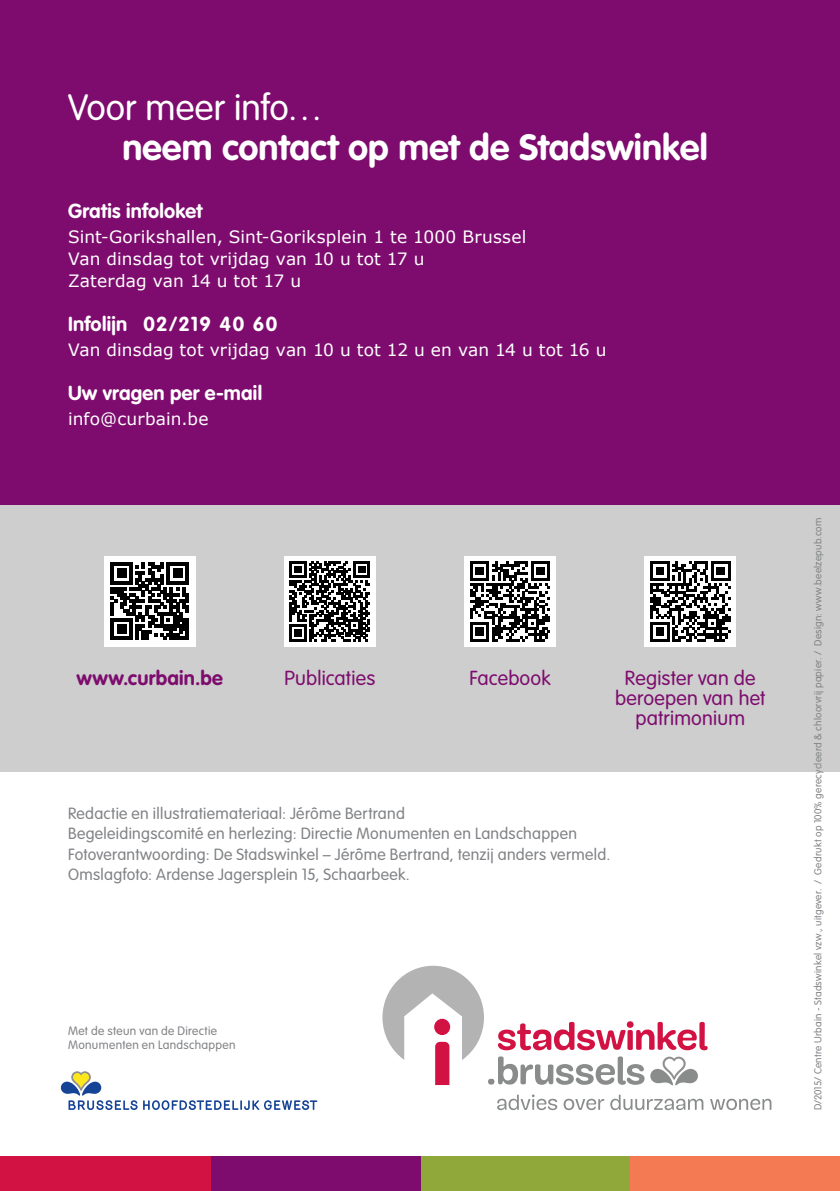
<style>
.page{position:relative;width:840px;height:1191px;background:#fff}
.page>*{position:absolute;margin:0;border:0;box-sizing:border-box;transform-origin:0 0}
.t1{font:700 36px "VAG Rounded Std";letter-spacing:.005em;color:#fff}
.t2{font:300 36px "VAG Rounded Std";color:#fff}
.t3{font:300 20px/20.4px "VAG Rounded Std";letter-spacing:.01em;color:#7e0c6e;text-align:center}
.t4{font:700 20px "VAG Rounded Std";letter-spacing:.01em;color:#fff}
.t5{font:700 20px "VAG Rounded Std";letter-spacing:.015em;color:#7e0c6e}
.t6{font:17px/22px "Verdana";letter-spacing:.005em;color:#fff}
.t7{font:300 16px/20.4px "VAG Rounded Std";letter-spacing:.02em;color:#808285}
.t8{font:300 12px/14.4px "VAG Rounded Std";letter-spacing:.03em;color:#808285}
.t9{font:300 10px "VAG Rounded Std";letter-spacing:.03em;color:#808285}
</style>
<div class="page">
<div style="left:0;top:505px;width:839px;height:266px;background:#cdcecd"></div>
<div style="left:0;top:0;width:839px;height:505px;background:#7e0c6e"></div>
<div style="left:629px;top:1157px;width:210px;height:34px;background:#f47a53"></div>
<div style="left:420px;top:1157px;width:209px;height:34px;background:#90a73a"></div>
<div style="left:210px;top:1157px;width:210px;height:34px;background:#7e0c6e"></div>
<div style="left:0;top:1157px;width:210px;height:34px;background:#d21242"></div>
<div style="left:104px;top:556px;width:91px;height:91px;background:#fff"></div>
<svg style="left:111px;top:562px;width:77px;height:78px"></svg>
<div style="left:284px;top:556px;width:91px;height:91px;background:#fff"></div>
<svg style="left:289px;top:561px;width:81px;height:80px"></svg>
<div style="left:464px;top:556px;width:91px;height:91px;background:#fff"></div>
<svg style="left:470px;top:561px;width:80px;height:80px"></svg>
<div style="left:644px;top:556px;width:91px;height:91px;background:#fff"></div>
<svg style="left:650px;top:561px;width:80px;height:80px"></svg>
<svg style="left:497px;top:1094px;width:274px;height:16px"></svg>
<svg style="left:382px;top:965px;width:325px;height:120px"></svg>
<svg style="left:61px;top:1071px;width:76px;height:39px"></svg>
<svg style="left:143px;top:1100px;width:174px;height:10px"></svg>
<h1 class="t2" style="left:68px;top:87px;width:256px">Voor meer info…</h1>
<h1 class="t1" style="left:122px;top:126px;width:586px">neem contact op met de Stadswinkel</h1>
<p class="t4" style="left:68px;top:199px;width:136px">Gratis infoloket</p>
<p class="t6" style="left:68px;top:225px;width:459px">Sint-Gorikshallen, Sint-Goriksplein 1 te 1000 Brussel<br>Van dinsdag tot vrijdag van 10 u tot 17 u<br>Zaterdag van 14 u tot 17 u</p>
<p class="t4" style="left:68px;top:312px;width:210px">Infolijn 02/219 40 60</p>
<p class="t6" style="left:68px;top:338px;width:539px">Van dinsdag tot vrijdag van 10 u tot 12 u en van 14 u tot 16 u</p>
<p class="t4" style="left:68px;top:381px;width:195px">Uw vragen per e-mail</p>
<p class="t6" style="left:68px;top:407px;width:142px">info@curbain.be</p>
<p class="t5" style="left:76px;top:666px;width:148px">www.curbain.be</p>
<p class="t3" style="left:284px;top:668px;width:92px">Publicaties</p>
<p class="t3" style="left:469px;top:668px;width:83px">Facebook</p>
<p class="t3" style="left:615px;top:668px;width:152px">Register van de beroepen van het patrimonium</p>
<p class="t7" style="left:68px;top:804px;width:543px">Redactie en illustratiemateriaal: Jérôme Bertrand<br>Begeleidingscomité en herlezing: Directie Monumenten en Landschappen Fotoverantwoording: De Stadswinkel – Jérôme Bertrand, tenzij anders vermeld.<br>Omslagfoto: Ardense Jagersplein 15, Schaarbeek.</p>
<p class="t8" style="left:68px;top:1024px;width:169px">Met de steun van de Directie<br>Monumenten en Landschappen</p>
<p class="t9" style="left:811px;top:1110px;width:594px;rotate:-90deg">D/2015/ Centre Urbain - Stadswinkel vzw., uitgever. / Gedrukt op 100% gerecycleerd &amp; chloorvrij papier. / Design: www.beelzepub.com</p>
</div>
